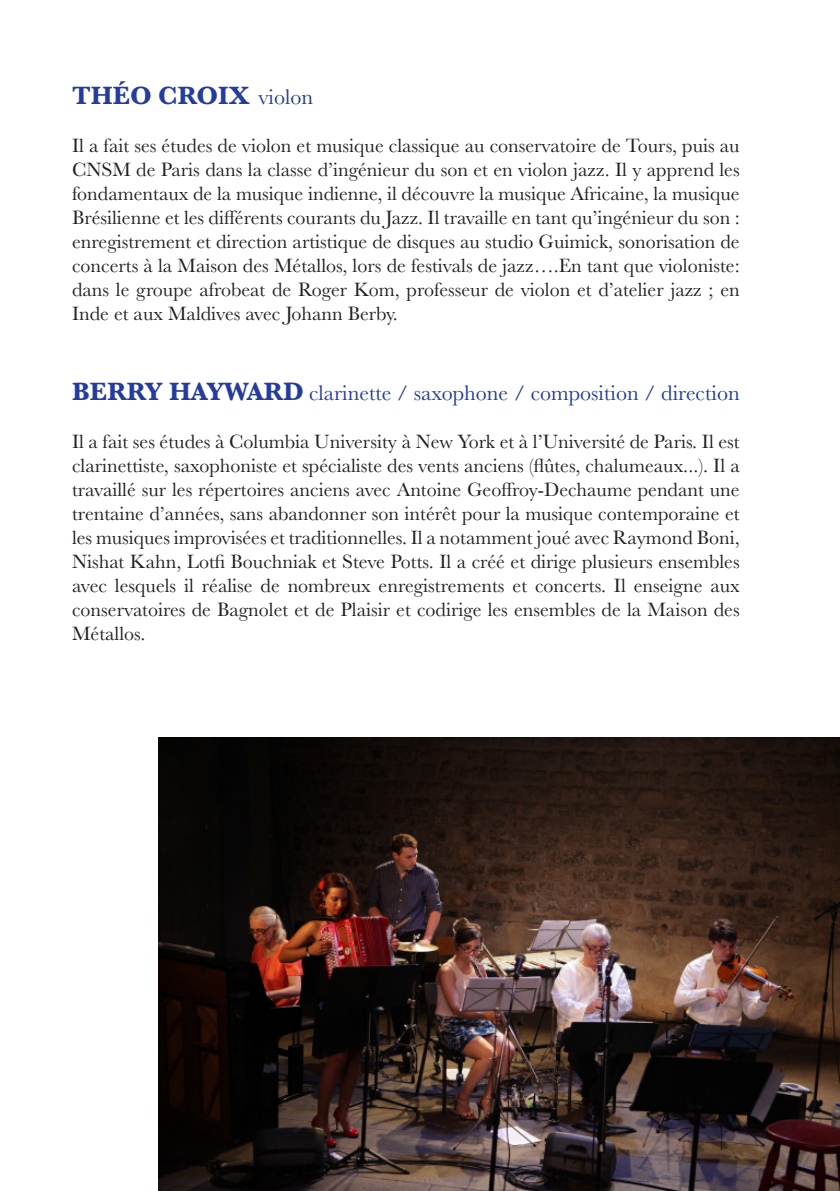
<style>
.page{position:relative;width:840px;height:1191px;background:#fff}
.page>*{position:absolute;margin:0;border:0;box-sizing:border-box;transform-origin:0 0}
.t1{font:700 26px "Baskerville";color:#243c9e}
.t2{font:22px "Baskerville";color:#243c9e}
.t3{font:20px/24px "Baskerville";color:#231f20;text-align:justify}
.s1{font-weight:400;font-size:22px}
.s2{font-weight:700;font-size:26px}
</style>
<div class="page">
<img style="left:159px;top:737px;width:680px;height:454px">
<h1 class="t1" style="left:72px;top:81px;width:242px">THÉO CROIX <span class="s1">violon</span></h1>
<p class="t3" style="left:72px;top:134px;width:668px">Il a fait ses études de violon et musique classique au conservatoire de Tours, puis au CNSM de Paris dans la classe d’ingénieur du son et en violon jazz. Il y apprend les fondamentaux de la musique indienne, il découvre la musique Africaine, la musique Brésilienne et les différents courants du Jazz. Il travaille en tant qu’ingénieur du son : enregistrement et direction artistique de disques au studio Guimick, sonorisation de concerts à la Maison des Métallos, lors de festivals de jazz….En tant que violoniste: dans le groupe afrobeat de Roger Kom, professeur de violon et d’atelier jazz ; en Inde et aux Maldives avec Johann Berby.</p>
<p class="t2" style="left:72px;top:380px;width:668px"><span class="s2">BERRY HAYWARD</span> clarinette / saxophone / composition / direction</p>
<p class="t3" style="left:72px;top:429px;width:668px">Il a fait ses études à Columbia University à New York et à l’Université de Paris. Il est clarinettiste, saxophoniste et spécialiste des vents anciens (flûtes, chalumeaux...). Il a travaillé sur les répertoires anciens avec Antoine Geoffroy-Dechaume pendant une trentaine d’années, sans abandonner son intérêt pour la musique contemporaine et les musiques improvisées et traditionnelles. Il a notamment joué avec Raymond Boni, Nishat Kahn, Lotfi Bouchniak et Steve Potts. Il a créé et dirige plusieurs ensembles avec lesquels il réalise de nombreux enregistrements et concerts. Il enseigne aux conservatoires de Bagnolet et de Plaisir et codirige les ensembles de la Maison des Métallos.</p>
</div>
